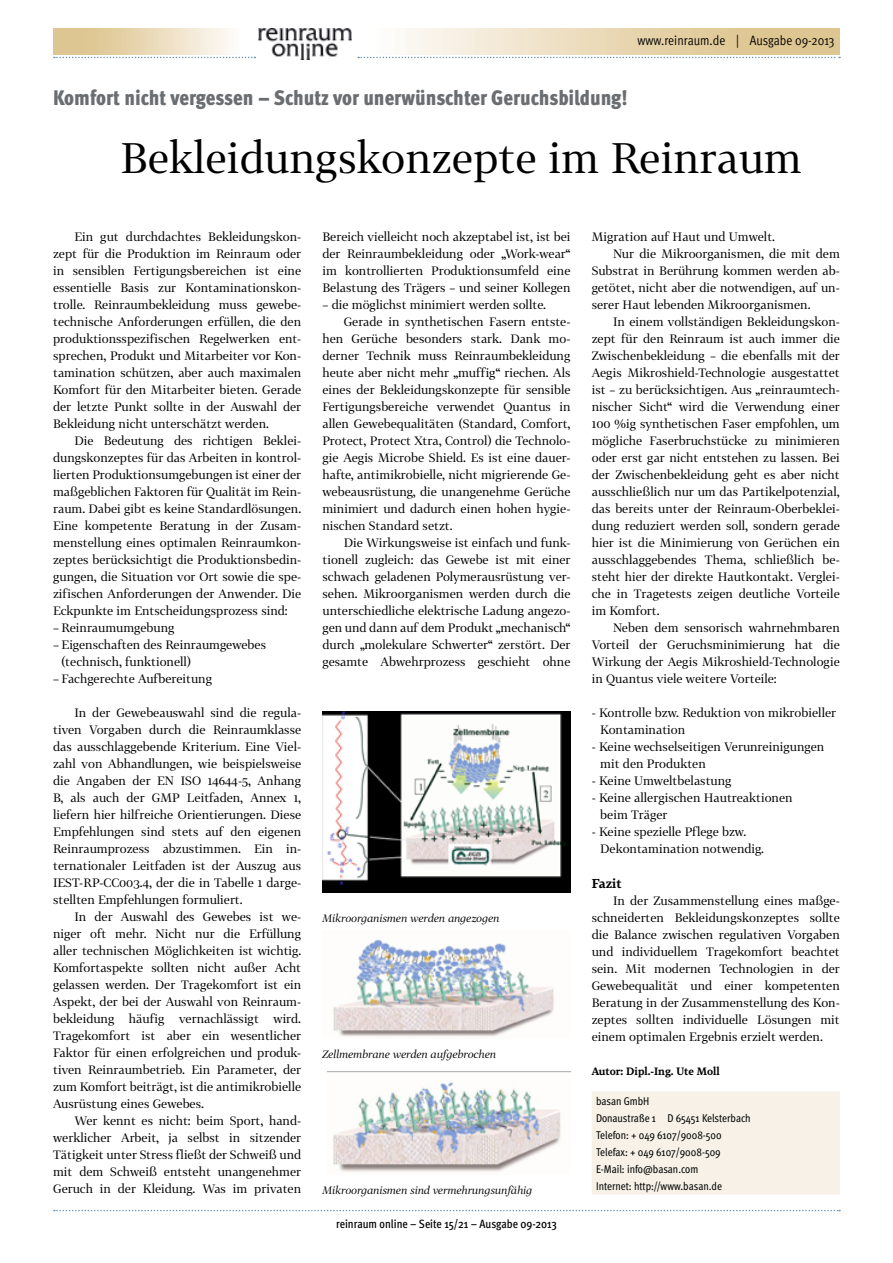
<style>
.page{position:relative;width:893px;height:1263px;background:#fff}
.page>*{position:absolute;margin:0;border:0;box-sizing:border-box;transform-origin:0 0}
.t1{font:42px "Tabac G2";color:#000}
.t2{font:900 condensed 21px "Meta OT";letter-spacing:-.005em;color:#6b6e71}
.t3{font:13.5px "Meta OT Cond Norm";color:#000}
.t4{font:700 12.75px "Tabac G3";color:#000}
.t5{font:12px/17px "Tabac G2";color:#000;text-align:justify}
.t6{font:500 condensed 12px "Meta OT";color:#000}
.t7{font:condensed 11.25px/17px "Meta OT";letter-spacing:-.005em;color:#000}
.t8{font:italic 10.5px "Tabac G2";color:#000}
.t9{font:700 10.5px "Tabac G3";color:#000}
</style>
<div class="page">
<svg style="left:358px;top:57px;width:482px;height:1px"></svg>
<svg style="left:54px;top:57px;width:201px;height:1px"></svg>
<svg style="left:54px;top:1210px;width:786px;height:1px"></svg>
<img style="left:258px;top:29px;width:94px;height:31px">
<div style="left:592px;top:1091px;width:248px;height:18px;background:#f7f1e7"></div>
<div style="left:592px;top:1108px;width:248px;height:18px;background:#f7f1e7"></div>
<div style="left:592px;top:1125px;width:248px;height:18px;background:#f7f1e7"></div>
<div style="left:592px;top:1143px;width:248px;height:18px;background:#f7f1e7"></div>
<div style="left:592px;top:1160px;width:248px;height:18px;background:#f7f1e7"></div>
<div style="left:592px;top:1177px;width:248px;height:18px;background:#f7f1e7"></div>
<img style="left:322px;top:711px;width:248px;height:182px">
<img style="left:332px;top:939px;width:222px;height:98px">
<img style="left:327px;top:1071px;width:243px;height:101px">
<p class="t3" style="left:638px;top:32px;width:198px">www.reinraum.de | Ausgabe 09-2013</p>
<h2 class="t2" style="left:53px;top:84px;width:576px">Komfort nicht vergessen – Schutz vor unerwünschter Geruchsbildung!</h2>
<h1 class="t1" style="left:120px;top:130px;width:683px">Bekleidungskonzepte im Reinraum</h1>
<p class="t5" style="left:53px;top:228px;width:250px;text-indent:21px">Ein gut durchdachtes Bekleidungskon&shy;zept für die Produktion im Reinraum oder in sensiblen Fertigungsbereichen ist eine essentielle Basis zur Kontaminationskon&shy;trolle. Reinraumbekleidung muss gewebe&shy;technische Anforderungen erfüllen, die den produktionsspezifischen Regelwerken ent&shy;sprechen, Produkt und Mitarbeiter vor Kon&shy;tamination schützen, aber auch maximalen Komfort für den Mitarbeiter bieten. Gerade der letzte Punkt sollte in der Auswahl der Bekleidung nicht unterschätzt werden.</p>
<p class="t5" style="left:53px;top:432px;width:250px;text-indent:21px">Die Bedeutung des richtigen Beklei&shy;dungskonzeptes für das Arbeiten in kontrol&shy;lierten Produktionsumgebungen ist einer der maßgeblichen Faktoren für Qualität im Rein&shy;raum. Dabei gibt es keine Standardlösungen.<br>Eine kompetente Beratung in der Zusam&shy;menstellung eines optimalen Reinraumkon&shy;zeptes berücksichtigt die Produktionsbedin&shy;gungen, die Situation vor Ort sowie die spe&shy;zifischen Anforderungen der Anwender. Die Eckpunkte im Entscheidungsprozess sind:</p>
<p class="t5" style="left:53px;top:619px;width:123px">– Reinraumumgebung</p>
<p class="t5" style="left:62px;top:636px;width:206px;text-indent:-9px">– Eigenschaften des Reinraumgewebes (technisch, funktionell)</p>
<p class="t5" style="left:53px;top:670px;width:161px">– Fachgerechte Aufbereitung</p>
<p class="t5" style="left:53px;top:704px;width:250px;text-indent:21px">In der Gewebeauswahl sind die regula&shy;tiven Vorgaben durch die Reinraumklasse das ausschlaggebende Kriterium. Eine Viel&shy;zahl von Abhandlungen, wie beispielsweise die Angaben der EN ISO 14644-5, Anhang B, als auch der GMP Leitfaden, Annex 1, liefern hier hilfreiche Orientierungen. Diese Empfehlungen sind stets auf den eigenen Reinraumprozess abzustimmen. Ein in&shy;ternationaler Leitfaden ist der Auszug aus IEST-RP-CC003.4, der die in Tabelle 1 darge&shy;stellten Empfehlungen formuliert.</p>
<p class="t5" style="left:53px;top:908px;width:250px;text-indent:21px">In der Auswahl des Gewebes ist we&shy;niger oft mehr. Nicht nur die Erfüllung aller technischen Möglichkeiten ist wichtig.<br>Komfortaspekte sollten nicht außer Acht gelassen werden. Der Tragekomfort ist ein Aspekt, der bei der Auswahl von Reinraum&shy;bekleidung häufig vernachlässigt wird.<br>Tragekomfort ist aber ein wesentlicher Faktor für einen erfolgreichen und produk&shy;tiven Reinraumbetrieb. Ein Parameter, der zum Komfort beiträgt, ist die antimikrobielle Ausrüstung eines Gewebes.</p>
<p class="t5" style="left:53px;top:1112px;width:250px;text-indent:21px">Wer kennt es nicht: beim Sport, hand&shy;werklicher Arbeit, ja selbst in sitzender Tätigkeit unter Stress fließt der Schweiß und mit dem Schweiß entsteht unangenehmer Geruch in der Kleidung. Was im privaten</p>
<p class="t5" style="left:322px;top:228px;width:250px">Bereich vielleicht noch akzeptabel ist, ist bei der Reinraumbekleidung oder „Work-wear“ im kontrollierten Produktionsumfeld eine Belastung des Trägers – und seiner Kollegen</p>
<p class="t5" style="left:322px;top:296px;width:225px">– die möglichst minimiert werden sollte.</p>
<p class="t5" style="left:344px;top:313px;width:228px">Gerade in synthetischen Fasern entste-</p>
<p class="t5" style="left:322px;top:330px;width:250px">hen Gerüche besonders stark. Dank mo-</p>
<p class="t5" style="left:322px;top:347px;width:250px">derner Technik muss Reinraumbekleidung</p>
<p class="t5" style="left:322px;top:364px;width:250px">heute aber nicht mehr „muffig“ riechen. Als</p>
<p class="t5" style="left:322px;top:381px;width:250px">eines der Bekleidungskonzepte für sensible</p>
<p class="t5" style="left:322px;top:398px;width:250px">Fertigungsbereiche verwendet Quantus in</p>
<p class="t5" style="left:322px;top:415px;width:250px">allen Gewebequalitäten (Standard, Comfort,</p>
<p class="t5" style="left:322px;top:432px;width:250px">Protect, Protect Xtra, Control) die Technolo-</p>
<p class="t5" style="left:322px;top:449px;width:250px">gie Aegis Microbe Shield. Es ist eine dauer-</p>
<p class="t5" style="left:322px;top:466px;width:250px">hafte, antimikrobielle, nicht migrierende Ge-</p>
<p class="t5" style="left:322px;top:483px;width:250px">webeausrüstung, die unangenehme Gerüche</p>
<p class="t5" style="left:322px;top:500px;width:250px">minimiert und dadurch einen hohen hygie-</p>
<p class="t5" style="left:322px;top:517px;width:132px">nischen Standard setzt.</p>
<p class="t5" style="left:344px;top:534px;width:228px">Die Wirkungsweise ist einfach und funk-</p>
<p class="t5" style="left:322px;top:551px;width:250px">tionell zugleich: das Gewebe ist mit einer</p>
<p class="t5" style="left:322px;top:568px;width:250px">schwach geladenen Polymerausrüstung ver-</p>
<p class="t5" style="left:322px;top:585px;width:250px">sehen. Mikroorganismen werden durch die</p>
<p class="t5" style="left:322px;top:602px;width:250px">unterschiedliche elektrische Ladung angezo-</p>
<p class="t5" style="left:322px;top:619px;width:250px">gen und dann auf dem Produkt „mechanisch“</p>
<p class="t5" style="left:322px;top:636px;width:250px">durch „molekulare Schwerter“ zerstört. Der</p>
<p class="t5" style="left:322px;top:653px;width:250px">gesamte Abwehrprozess geschieht ohne</p>
<p class="t8" style="left:322px;top:911px;width:179px">Mikroorganismen werden angezogen</p>
<p class="t8" style="left:322px;top:1047px;width:175px">Zellmembrane werden aufgebrochen</p>
<p class="t8" style="left:322px;top:1183px;width:211px">Mikroorganismen sind vermehrungsunfähig</p>
<p class="t6" style="left:336px;top:1216px;width:222px">reinraum online – Seite 15/21 – Ausgabe 09-2013</p>
<p class="t5" style="left:592px;top:228px;width:185px">Migration auf Haut und Umwelt.</p>
<p class="t5" style="left:613px;top:245px;width:228px">Nur die Mikroorganismen, die mit dem</p>
<p class="t5" style="left:592px;top:262px;width:250px">Substrat in Berührung kommen werden ab-</p>
<p class="t5" style="left:592px;top:279px;width:250px">getötet, nicht aber die notwendigen, auf un-</p>
<p class="t5" style="left:592px;top:296px;width:220px">serer Haut lebenden Mikroorganismen.</p>
<p class="t5" style="left:613px;top:313px;width:228px">In einem vollständigen Bekleidungskon-</p>
<p class="t5" style="left:592px;top:330px;width:249px">zept für den Reinraum ist auch immer die</p>
<p class="t5" style="left:592px;top:347px;width:250px">Zwischenbekleidung – die ebenfalls mit der</p>
<p class="t5" style="left:592px;top:364px;width:250px">Aegis Mikroshield-Technologie ausgestattet</p>
<p class="t5" style="left:592px;top:381px;width:250px">ist – zu berücksichtigen. Aus „reinraumtech-</p>
<p class="t5" style="left:592px;top:398px;width:250px">nischer Sicht“ wird die Verwendung einer</p>
<p class="t5" style="left:592px;top:415px;width:250px">100 %ig synthetischen Faser empfohlen, um</p>
<p class="t5" style="left:592px;top:432px;width:250px">mögliche Faserbruchstücke zu minimieren</p>
<p class="t5" style="left:592px;top:449px;width:249px">oder erst gar nicht entstehen zu lassen. Bei</p>
<p class="t5" style="left:592px;top:466px;width:250px">der Zwischenbekleidung geht es aber nicht</p>
<p class="t5" style="left:592px;top:483px;width:250px">ausschließlich nur um das Partikelpotenzial,</p>
<p class="t5" style="left:592px;top:500px;width:250px">das bereits unter der Reinraum-Oberbeklei-</p>
<p class="t5" style="left:592px;top:517px;width:250px">dung reduziert werden soll, sondern gerade</p>
<p class="t5" style="left:592px;top:534px;width:250px">hier ist die Minimierung von Gerüchen ein</p>
<p class="t5" style="left:592px;top:551px;width:250px">ausschlaggebendes Thema, schließlich be-</p>
<p class="t5" style="left:592px;top:568px;width:250px">steht hier der direkte Hautkontakt. Verglei-</p>
<p class="t5" style="left:592px;top:585px;width:250px">che in Tragetests zeigen deutliche Vorteile</p>
<p class="t5" style="left:592px;top:602px;width:69px">im Komfort.</p>
<p class="t5" style="left:613px;top:619px;width:228px">Neben dem sensorisch wahrnehmbaren</p>
<p class="t5" style="left:592px;top:636px;width:250px">Vorteil der Geruchsminimierung hat die</p>
<p class="t5" style="left:592px;top:653px;width:250px">Wirkung der Aegis Mikroshield-Technologie</p>
<p class="t5" style="left:592px;top:670px;width:187px">in Quantus viele weitere Vorteile:</p>
<p class="t5" style="left:600px;top:704px;width:237px;text-indent:-9px">- Kontrolle bzw. Reduktion von mikrobieller<br>Kontamination</p>
<p class="t5" style="left:600px;top:738px;width:225px;text-indent:-9px">- Keine wechselseitigen Verunreinigungen mit den Produkten</p>
<p class="t5" style="left:592px;top:772px;width:141px">- Keine Umweltbelastung</p>
<p class="t5" style="left:600px;top:789px;width:194px;text-indent:-9px">- Keine allergischen Hautreaktionen beim Träger</p>
<p class="t5" style="left:600px;top:823px;width:165px;text-indent:-9px">- Keine spezielle Pflege bzw.<br>Dekontamination notwendig.</p>
<p class="t4" style="left:592px;top:874px;width:31px">Fazit</p>
<p class="t5" style="left:592px;top:891px;width:250px;text-indent:21px">In der Zusammenstellung eines maßge&shy;schneiderten Bekleidungskonzeptes sollte die Balance zwischen regulativen Vorgaben und individuellem Tragekomfort beachtet sein. Mit modernen Technologien in der Gewebequalität und einer kompetenten Beratung in der Zusammenstellung des Kon&shy;zeptes sollten individuelle Lösungen mit einem optimalen Ergebnis erzielt werden.</p>
<p class="t9" style="left:592px;top:1063px;width:129px">Autor: Dipl.-Ing. Ute Moll</p>
<p class="t7" style="left:596px;top:1092px;width:156px">basan GmbH<br>Donaustraße 1 D 65451 Kelsterbach<br>Telefon: + 049 6107/9008-500<br>Telefax: + 049 6107/9008-509<br>E-Mail: info@basan.com<br>Internet: http://www.basan.de</p>
</div>
